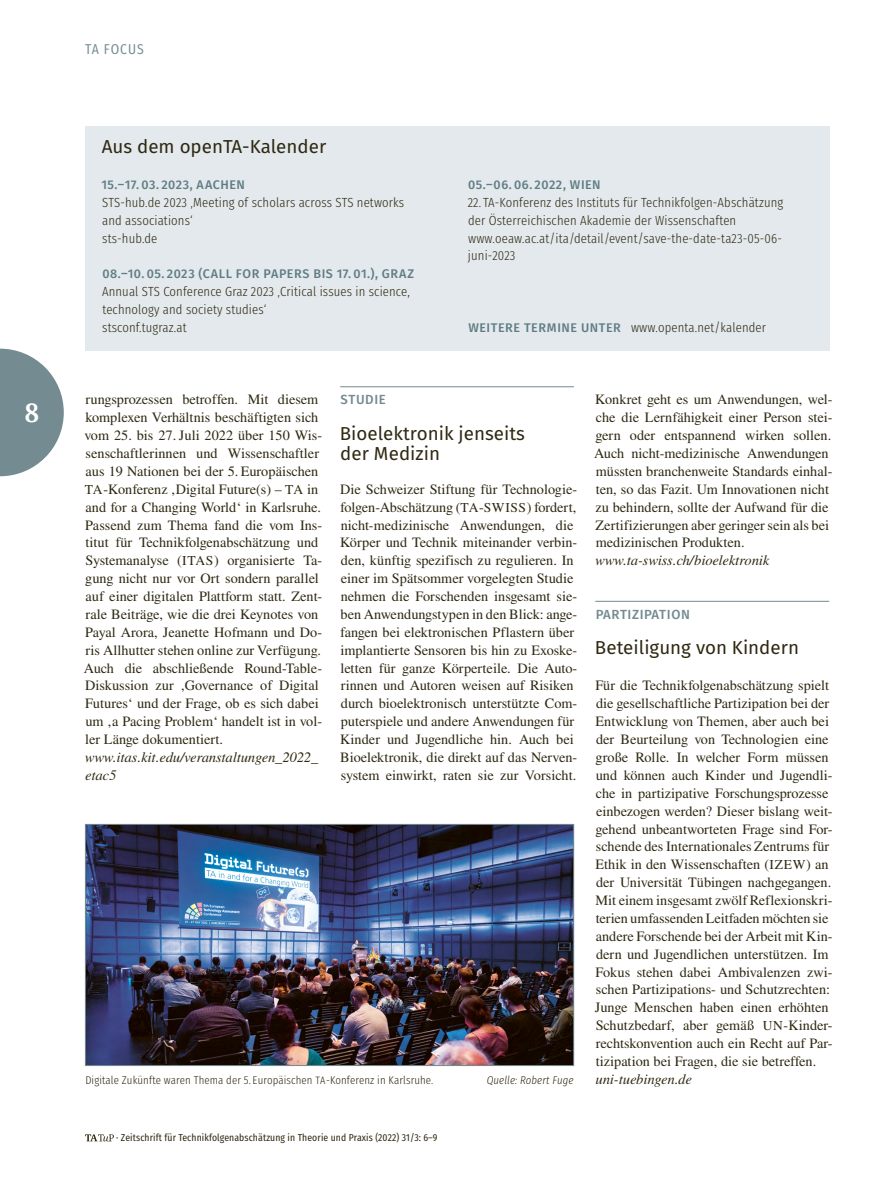
<style>
.page{position:relative;width:893px;height:1191px;background:#fff}
.page>*{position:absolute;margin:0;border:0;box-sizing:border-box;transform-origin:0 0}
.t1{font:700 25.5px "Droid Serif";color:#fff}
._35_0b_TAFocus_Ue{font:18.75px/20.2px "Fira Sans";color:#2f2912}
._12_1_GTO--eng{font:14.25px/17.9px "Nimbus Rom No 9 L";letter-spacing:.005em;color:#2f2912}
._12_1_GTO{font:14.25px/17.9px "Nimbus Rom No 9 L";letter-spacing:.005em;color:#2f2912}
._12_3_GTO_libue{font:italic 14.25px/17.9px "Nimbus Rom No 9 L";letter-spacing:.005em;color:#2f2912}
.t2{font:14.25px "Fira Sans Condensed";letter-spacing:.065em;color:#738b91}
._35_2_TAFocus_GTO{font:300 13.2px/17.9px "Fira Sans Condensed";letter-spacing:.01em;color:#2f2912}
._35_2b_TAFocus_GTO_1{font:300 13.2px/17.9px "Fira Sans Condensed";letter-spacing:.01em;color:#2f2912}
._35_0a_TAFocus_Topli{font:500 13.2px "Fira Sans";letter-spacing:.045em;color:#738b91}
._35_2b_TAFocus_GTO_1-2{font:500 12.6px "Fira Sans";letter-spacing:.04em;color:#607d85}
._35_2a_TAFocus_GTO_0{font:500 12.6px "Fira Sans";letter-spacing:.035em;color:#607d85}
._25_BU_libue{font:300 11.25px "Fira Sans Condensed";letter-spacing:.01em;color:#2f2912}
._25_BU_libue-2{font:italic 300 11.25px "Fira Sans Condensed";letter-spacing:.01em;color:#2f2912}
.t3{font:10.05px "Fira Sans Condensed";letter-spacing:.01em;color:#2f2912}
.s1{font-family:"Fira Sans";font-weight:500;font-size:12.6px;color:#607d85}
.s2{font-size:13.5px}
.s3{font-size:10.65px}
</style>
<div class="page">
<hr style="left:340px;top:386px;width:234px;height:1px;background:#738b91">
<hr style="left:595px;top:601px;width:234px;height:1px;background:#738b91">
<div style="left:85px;top:127px;width:744px;height:224px;background:#e3e9ed"></div>
<img style="left:87px;top:826px;width:485px;height:238px">
<div style="left:85px;top:824px;width:489px;height:242px;border:1px solid #738b91"></div>
<svg style="left:0;top:349px;width:64px;height:127px"></svg>
<svg style="left:85px;top:1134px;width:29px;height:7px"></svg>
<h1 class="t1" style="left:25px;top:397px;width:16px">8</h1>
<p class="t2" style="left:85px;top:36px;width:60px">TA FOCUS</p>
<p class="_35_0b_TAFocus_Ue" style="left:102px;top:136px;width:226px">Aus dem openTA-Kalender</p>
<p class="_35_2a_TAFocus_GTO_0" style="left:101px;top:174px;width:145px">15.–17. 03. 2023, AACHEN</p>
<p class="_35_2_TAFocus_GTO" style="left:102px;top:192px;width:304px">STS-hub.de 2023 ‚Meeting of scholars across STS networks and associations‘<br>sts-hub.de</p>
<p class="_35_2b_TAFocus_GTO_1-2" style="left:102px;top:264px;width:313px">08.–10. 05. 2023 (CALL FOR PAPERS BIS 17. 01.), GRAZ</p>
<p class="_35_2b_TAFocus_GTO_1" style="left:102px;top:281px;width:309px">Annual STS Conference Graz 2023 ‚Critical issues in science, technology and society studies‘<br>stsconf.tugraz.at</p>
<p class="_35_2b_TAFocus_GTO_1-2" style="left:468px;top:174px;width:134px">05.–06. 06. 2022, WIEN</p>
<p class="_35_2_TAFocus_GTO" style="left:468px;top:192px;width:317px">22. TA‑Konferenz des Instituts für Technikfolgen-Abschätzung der Österreichischen Akademie der Wissenschaften www.oeaw.ac.at/ita/detail/event/save-the-date-ta23-05-06- juni-2023</p>
<p class="_35_2b_TAFocus_GTO_1" style="left:468px;top:317px;width:299px"><span class="s1">WEITERE TERMINE UNTER</span> www.openta.net/kalender</p>
<p class="_12_1_GTO" style="left:84px;top:390px;width:240px">rungsprozessen betroffen. Mit diesem komplexen Verhältnis beschäftigten sich vom 25. bis 27. Juli 2022 über 150 Wis&shy;senschaftlerinnen und Wissenschaftler aus 19 Nationen bei der 5. Europäischen <span class="s2">TA</span>‑Konferenz ‚Digital Future(s) – <span class="s2">TA</span> in and for a Changing World‘ in Karlsruhe.<br>Passend zum Thema fand die vom Ins&shy;titut für Technikfolgenabschätzung und Systemanalyse (<span class="s2">ITAS</span>) organisierte Ta&shy;gung nicht nur vor Ort sondern parallel auf einer digitalen Plattform statt. Zent&shy;rale Beiträge, wie die drei Keynotes von Payal Arora, Jeanette Hofmann und Do&shy;ris Allhutter stehen online zur Verfügung.<br>Auch die abschließende Round-Table-Diskussion zur ‚Governance of Digital Futures‘ und der Frage, ob es sich dabei um ‚a Pacing Problem‘ handelt ist in vol&shy;ler Länge dokumentiert.</p>
<p class="_12_3_GTO_libue" style="left:85px;top:748px;width:235px">www.itas.kit.edu/veranstaltungen_2022_ etac5</p>
<p class="_35_0a_TAFocus_Topli" style="left:341px;top:389px;width:47px">STUDIE</p>
<p class="_35_0b_TAFocus_Ue" style="left:340px;top:422px;width:187px">Bioelektronik jenseits der Medizin</p>
<p class="_12_1_GTO--eng" style="left:340px;top:479px;width:239px">Die Schweizer Stiftung für Technologie&shy;folgen-Abschätzung (<span class="s2">TA</span>‑<span class="s2">SWISS</span>) fordert, nicht-medizinische Anwendungen, die Körper und Technik miteinander verbin&shy;den, künftig spezifisch zu regulieren. In einer im Spätsommer vorgelegten Studie nehmen die Forschenden insgesamt sie&shy;ben Anwendungstypen in den Blick: ange&shy;fangen bei elektronischen Pflastern über implantierte Sensoren bis hin zu Exoske&shy;letten für ganze Körperteile. Die Auto&shy;rinnen und Autoren weisen auf Risiken durch bioelektronisch unterstützte Com&shy;puterspiele und andere Anwendungen für Kinder und Jugendliche hin. Auch bei Bioelektronik, die direkt auf das Nerven&shy;system einwirkt, raten sie zur Vorsicht.</p>
<p class="_25_BU_libue" style="left:85px;top:1069px;width:350px">Digitale Zukünfte waren Thema der 5. Europäischen <span class="s3">TA</span>‑Konferenz in Karlsruhe.</p>
<p class="_25_BU_libue-2" style="left:487px;top:1072px;width:88px">Quelle: Robert Fuge</p>
<p class="_12_1_GTO--eng" style="left:594px;top:390px;width:240px">Konkret geht es um Anwendungen, wel&shy;che die Lernfähigkeit einer Person stei&shy;gern oder entspannend wirken sollen.<br>Auch nicht-medizinische Anwendungen müssten branchenweite Standards einhal&shy;ten, so das Fazit. Um Innovationen nicht zu behindern, sollte der Aufwand für die Zertifizierungen aber geringer sein als bei medizinischen Produkten.</p>
<p class="_12_3_GTO_libue" style="left:595px;top:552px;width:176px">www.ta-swiss.ch/bioelektronik</p>
<p class="_35_0a_TAFocus_Topli" style="left:596px;top:604px;width:96px">PARTIZIPATION</p>
<p class="_35_0b_TAFocus_Ue" style="left:595px;top:637px;width:206px">Beteiligung von Kindern</p>
<p class="_12_1_GTO--eng" style="left:595px;top:676px;width:239px">Für die Technikfolgenabschätzung spielt die gesellschaftliche Partizipation bei der Entwicklung von Themen, aber auch bei der Beurteilung von Technologien eine große Rolle. In welcher Form müssen und können auch Kinder und Jugendli&shy;che in partizipative Forschungsprozesse einbezogen werden? Dieser bislang weit&shy;gehend unbeantworteten Frage sind For&shy;schende des Internationales Zentrums für Ethik in den Wissenschaften (<span class="s2">IZEW</span>) an der Universität Tübingen nachgegangen.<br>Mit einem insgesamt zwölf Reflexionskri&shy;terien umfassenden Leitfaden möchten sie andere Forschende bei der Arbeit mit Kin&shy;dern und Jugendlichen unterstützen. Im Fokus stehen dabei Ambivalenzen zwi&shy;schen Partizipations- und Schutzrechten:<br>Junge Menschen haben einen erhöhten Schutzbedarf, aber gemäß <span class="s2">UN</span>-Kinder&shy;rechtskonvention auch ein Recht auf Par&shy;tizipation bei Fragen, die sie betreffen.</p>
<p class="_12_3_GTO_libue" style="left:596px;top:1070px;width:98px">uni-tuebingen.de</p>
<p class="t3" style="left:116px;top:1128px;width:323px">· Zeitschrift für Technikfolgenabschätzung in Theorie und Praxis (2022) 31/3: 6–9</p>
</div>
